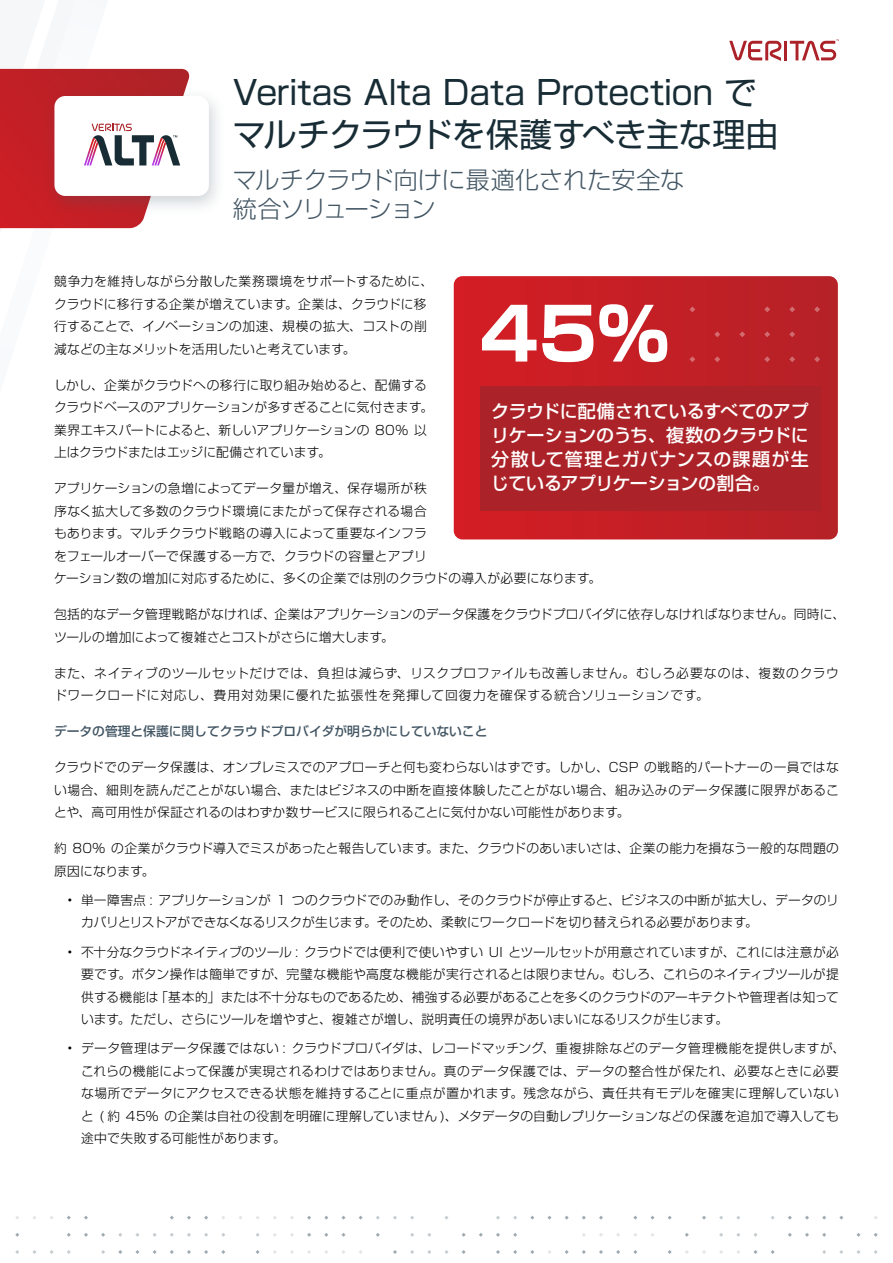
<style>
.page{position:relative;width:893px;height:1263px;background:#fff}
.page>*{position:absolute;margin:0;border:0;box-sizing:border-box;transform-origin:0 0}
.Quote_Body{font:700 72px "Shin Go Pro";color:#fff}
.Headline{font:33px/42px "Shin Go Pro";letter-spacing:-.01em;color:#182c35}
.Subhead{font:300 24px/28.8px "Shin Go Pro";letter-spacing:-.015em;color:#425563}
.Call_out_box2{font:500 18px/24px "Shin Go Pro";color:#fff;text-align:justify}
.Body_Copy{font:300 12.75px/22.5px "Shin Go Pro";letter-spacing:.015em;color:#000}
.Body_Copy-2{font:300 12.75px/22.5px "Shin Go Pro";letter-spacing:-.005em;color:#000}
.Body_Copy-3{font:300 12.75px/22.5px "Shin Go Pro";letter-spacing:.06em;color:#000}
.Paragraph_Subtitle{font:500 12.75px "Shin Go Pro";color:#425563}
</style>
<div class="page">
<div style="left:43px;top:87px;width:184px;height:130px;background:#425563;opacity:.25"></div>
<div style="left:54px;top:96px;width:155px;height:100px;background:#fff;border-radius:11px"></div>
<svg style="left:0;top:68px;width:190px;height:161px"></svg>
<hr style="left:784px;top:41px;width:3px;height:19px;background:#ab2328">
<svg style="left:729px;top:41px;width:53px;height:20px"></svg>
<svg style="left:790px;top:39px;width:49px;height:21px"></svg>
<svg style="left:771px;top:1250px;width:4px;height:4px"></svg>
<svg style="left:753px;top:1250px;width:4px;height:4px"></svg>
<svg style="left:719px;top:1233px;width:4px;height:4px"></svg>
<svg style="left:702px;top:1216px;width:4px;height:4px"></svg>
<svg style="left:702px;top:1250px;width:4px;height:4px"></svg>
<svg style="left:685px;top:1233px;width:4px;height:4px"></svg>
<svg style="left:685px;top:1250px;width:4px;height:4px"></svg>
<svg style="left:668px;top:1215px;width:4px;height:5px"></svg>
<svg style="left:668px;top:1250px;width:4px;height:4px"></svg>
<svg style="left:650px;top:1215px;width:4px;height:5px"></svg>
<svg style="left:633px;top:1215px;width:4px;height:5px"></svg>
<svg style="left:633px;top:1250px;width:4px;height:4px"></svg>
<svg style="left:616px;top:1250px;width:4px;height:4px"></svg>
<svg style="left:599px;top:1216px;width:4px;height:4px"></svg>
<svg style="left:599px;top:1250px;width:4px;height:4px"></svg>
<svg style="left:582px;top:1215px;width:4px;height:5px"></svg>
<svg style="left:582px;top:1250px;width:4px;height:4px"></svg>
<svg style="left:565px;top:1215px;width:4px;height:5px"></svg>
<svg style="left:565px;top:1250px;width:4px;height:4px"></svg>
<svg style="left:547px;top:1215px;width:4px;height:5px"></svg>
<svg style="left:530px;top:1215px;width:4px;height:5px"></svg>
<svg style="left:530px;top:1250px;width:4px;height:4px"></svg>
<svg style="left:513px;top:1233px;width:4px;height:4px"></svg>
<svg style="left:513px;top:1250px;width:4px;height:4px"></svg>
<svg style="left:496px;top:1216px;width:4px;height:4px"></svg>
<svg style="left:496px;top:1233px;width:4px;height:4px"></svg>
<svg style="left:496px;top:1250px;width:4px;height:4px"></svg>
<svg style="left:479px;top:1233px;width:4px;height:4px"></svg>
<svg style="left:462px;top:1233px;width:4px;height:4px"></svg>
<svg style="left:462px;top:1250px;width:4px;height:4px"></svg>
<svg style="left:427px;top:1250px;width:4px;height:4px"></svg>
<svg style="left:410px;top:1233px;width:4px;height:4px"></svg>
<svg style="left:410px;top:1250px;width:4px;height:4px"></svg>
<svg style="left:393px;top:1216px;width:4px;height:4px"></svg>
<svg style="left:393px;top:1250px;width:4px;height:4px"></svg>
<svg style="left:376px;top:1233px;width:4px;height:4px"></svg>
<svg style="left:359px;top:1215px;width:4px;height:5px"></svg>
<svg style="left:341px;top:1215px;width:4px;height:5px"></svg>
<svg style="left:324px;top:1215px;width:4px;height:5px"></svg>
<svg style="left:324px;top:1233px;width:4px;height:4px"></svg>
<svg style="left:307px;top:1215px;width:4px;height:5px"></svg>
<svg style="left:307px;top:1233px;width:4px;height:4px"></svg>
<svg style="left:290px;top:1250px;width:4px;height:4px"></svg>
<svg style="left:256px;top:1250px;width:4px;height:4px"></svg>
<svg style="left:221px;top:1250px;width:4px;height:4px"></svg>
<svg style="left:204px;top:1215px;width:4px;height:5px"></svg>
<svg style="left:204px;top:1233px;width:4px;height:4px"></svg>
<svg style="left:204px;top:1250px;width:4px;height:4px"></svg>
<svg style="left:187px;top:1216px;width:4px;height:4px"></svg>
<svg style="left:187px;top:1233px;width:4px;height:4px"></svg>
<svg style="left:187px;top:1250px;width:4px;height:4px"></svg>
<svg style="left:170px;top:1215px;width:4px;height:5px"></svg>
<svg style="left:170px;top:1233px;width:4px;height:4px"></svg>
<svg style="left:170px;top:1250px;width:4px;height:4px"></svg>
<svg style="left:153px;top:1250px;width:4px;height:4px"></svg>
<svg style="left:135px;top:1250px;width:4px;height:4px"></svg>
<svg style="left:118px;top:1250px;width:4px;height:4px"></svg>
<svg style="left:101px;top:1233px;width:4px;height:4px"></svg>
<svg style="left:101px;top:1250px;width:4px;height:4px"></svg>
<svg style="left:84px;top:1216px;width:4px;height:4px"></svg>
<svg style="left:84px;top:1233px;width:4px;height:4px"></svg>
<svg style="left:67px;top:1215px;width:4px;height:5px"></svg>
<svg style="left:67px;top:1233px;width:4px;height:4px"></svg>
<svg style="left:67px;top:1250px;width:4px;height:4px"></svg>
<svg style="left:50px;top:1250px;width:4px;height:4px"></svg>
<svg style="left:15px;top:1233px;width:4px;height:4px"></svg>
<svg style="left:15px;top:1250px;width:4px;height:4px"></svg>
<svg style="left:874px;top:1233px;width:4px;height:4px"></svg>
<svg style="left:874px;top:1250px;width:4px;height:4px"></svg>
<svg style="left:839px;top:1215px;width:4px;height:5px"></svg>
<svg style="left:839px;top:1250px;width:4px;height:4px"></svg>
<svg style="left:822px;top:1215px;width:4px;height:5px"></svg>
<svg style="left:822px;top:1233px;width:4px;height:4px"></svg>
<svg style="left:822px;top:1250px;width:4px;height:4px"></svg>
<svg style="left:805px;top:1216px;width:4px;height:4px"></svg>
<svg style="left:805px;top:1233px;width:4px;height:4px"></svg>
<svg style="left:788px;top:1215px;width:4px;height:5px"></svg>
<svg style="left:788px;top:1233px;width:4px;height:4px"></svg>
<svg style="left:454px;top:276px;width:384px;height:263px;background:#c41f25"></svg>
<div style="left:480px;top:386px;width:340px;height:125px;background:#ab2328"></div>
<svg style="left:814px;top:306px;width:6px;height:6px"></svg>
<svg style="left:814px;top:356px;width:6px;height:6px"></svg>
<svg style="left:789px;top:306px;width:6px;height:6px"></svg>
<svg style="left:789px;top:331px;width:6px;height:6px"></svg>
<svg style="left:789px;top:356px;width:6px;height:6px"></svg>
<svg style="left:764px;top:306px;width:6px;height:6px"></svg>
<svg style="left:764px;top:331px;width:6px;height:6px"></svg>
<svg style="left:764px;top:356px;width:6px;height:6px"></svg>
<svg style="left:739px;top:331px;width:6px;height:6px"></svg>
<svg style="left:714px;top:331px;width:6px;height:6px"></svg>
<svg style="left:714px;top:356px;width:6px;height:6px"></svg>
<svg style="left:689px;top:306px;width:6px;height:6px"></svg>
<svg style="left:689px;top:356px;width:6px;height:6px"></svg>
<p class="Headline" style="left:233px;top:67px;width:547px">Veritas Alta Data Protection でマルチクラウドを保護すべき主な理由</p>
<p class="Subhead" style="left:233px;top:163px;width:453px">マルチクラウド向けに最適化された安全な統合ソリューション</p>
<p class="Body_Copy" style="left:54px;top:268px;width:381px">競争力を維持しながら分散した業務環境をサポートするために、クラウドに移行する企業が増えています。企業は、クラウドに移行することで、イノベーションの加速、規模の拡大、コストの削減などの主なメリットを活用したいと考えています。</p>
<p class="Body_Copy" style="left:54px;top:372px;width:381px">しかし、企業がクラウドへの移行に取り組み始めると、配備するクラウドベースのアプリケーションが多すぎることに気付きます。業界エキスパートによると、新しいアプリケーションの 80% 以上はクラウドまたはエッジに配備されています。</p>
<p class="Body_Copy" style="left:54px;top:475px;width:549px">アプリケーションの急増によってデータ量が増え、保存場所が秩<br>序なく拡大して多数のクラウド環境にまたがって保存される場合<br>もあります。マルチクラウド戦略の導入によって重要なインフラ<br>をフェールオーバーで保護する一方で、クラウドの容量とアプリ<br>ケーション数の増加に対応するために、多くの企業では別のクラウドの導入が必要になります。</p>
<p class="Body_Copy" style="left:54px;top:601px;width:793px">包括的なデータ管理戦略がなければ、企業はアプリケーションのデータ保護をクラウドプロバイダに依存しなければなりません。同時に、ツールの増加によって複雑さとコストがさらに増大します。</p>
<p class="Body_Copy-3" style="left:54px;top:660px;width:786px">また、ネイティブのツールセットだけでは、負担は減らず、リスクプロファイルも改善しません。むしろ必要なのは、複数のクラウドワークロードに対応し、費用対効果に優れた拡張性を発揮して回復力を確保する統合ソリューションです。</p>
<p class="Paragraph_Subtitle" style="left:54px;top:721px;width:435px">データの管理と保護に関してクラウドプロバイダが明らかにしていないこと</p>
<p class="Body_Copy" style="left:54px;top:754px;width:786px;text-align:justify">クラウドでのデータ保護は、オンプレミスでのアプローチと何も変わらないはずです。しかし、CSP の戦略的パートナーの一員ではない場合、細則を読んだことがない場合、またはビジネスの中断を直接体験したことがない場合、組み込みのデータ保護に限界があることや、高可用性が保証されるのはわずか数サービスに限られることに気付かない可能性があります。</p>
<p class="Body_Copy" style="left:54px;top:835px;width:786px">約 80% の企業がクラウド導入でミスがあったと報告しています。また、クラウドのあいまいさは、企業の能力を損なう一般的な問題の原因になります。</p>
<p class="Body_Copy-2" style="left:81px;top:887px;width:759px;text-indent:-14px">• 単一障害点 : アプリケーションが 1 つのクラウドでのみ動作し、そのクラウドが停止すると、ビジネスの中断が拡大し、データのリカバリとリストアができなくなるリスクが生じます。そのため、柔軟にワークロードを切り替えられる必要があります。</p>
<p class="Body_Copy" style="left:81px;top:939px;width:759px;text-align:justify;text-indent:-14px">• 不十分なクラウドネイティブのツール : クラウドでは便利で使いやすい UI とツールセットが用意されていますが、これには注意が必要です。ボタン操作は簡単ですが、完璧な機能や高度な機能が実行されるとは限りません。むしろ、これらのネイティブツールが提供する機能は「基本的」または不十分なものであるため、補強する必要があることを多くのクラウドのアーキテクトや管理者は知っています。ただし、さらにツールを増やすと、複雑さが増し、説明責任の境界があいまいになるリスクが生じます。</p>
<p class="Body_Copy" style="left:81px;top:1036px;width:766px;text-indent:-14px">• データ管理はデータ保護ではない : クラウドプロバイダは、レコードマッチング、重複排除などのデータ管理機能を提供しますが、これらの機能によって保護が実現されるわけではありません。真のデータ保護では、データの整合性が保たれ、必要なときに必要な場所でデータにアクセスできる状態を維持することに重点が置かれます。残念ながら、責任共有モデルを確実に理解していないと ( 約 45% の企業は自社の役割を明確に理解していません )、メタデータの自動レプリケーションなどの保護を追加で導入しても途中で失敗する可能性があります。</p>
<p class="Quote_Body" style="left:480px;top:277px;width:191px">45%</p>
<p class="Call_out_box2" style="left:491px;top:397px;width:319px">クラウドに配備されているすべてのアプリケーションのうち、複数のクラウドに分散して管理とガバナンスの課題が生じているアプリケーションの割合。</p>
</div>
